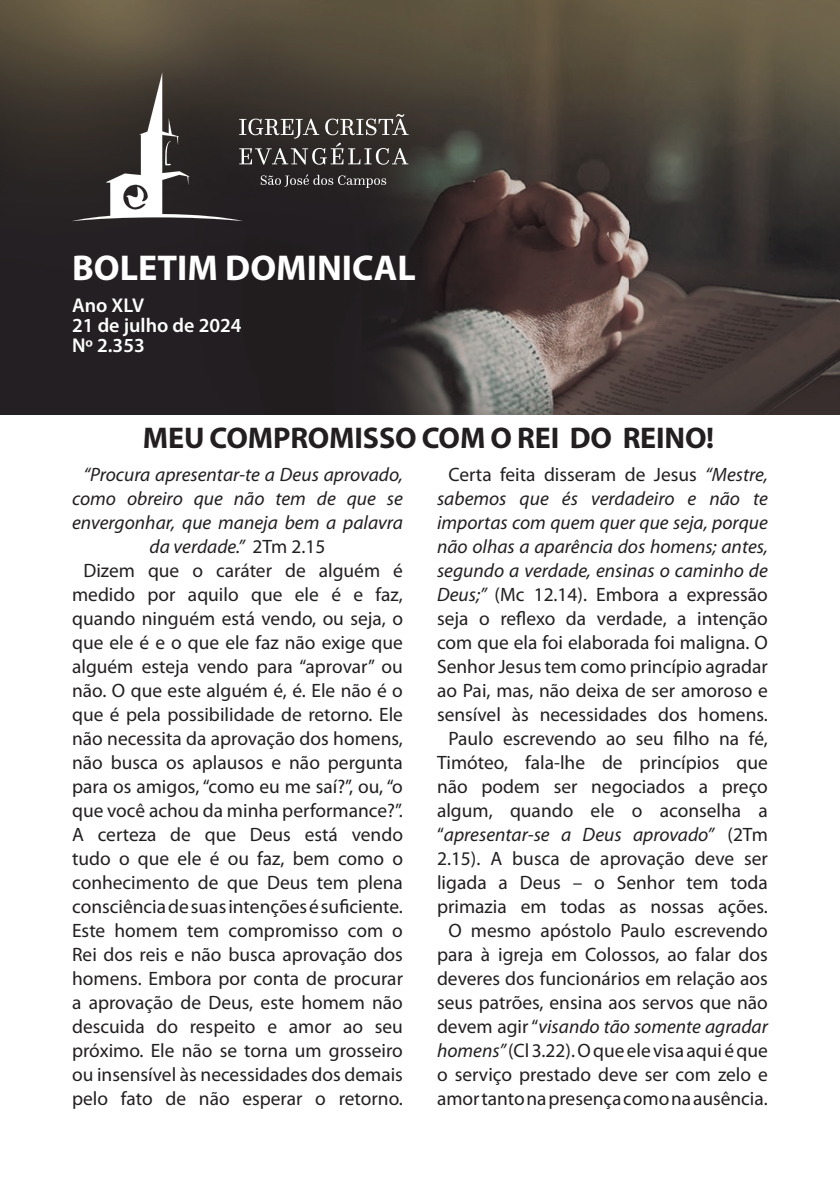
<style>
.page{position:relative;width:840px;height:1191px;background:#fff}
.page>*{position:absolute;margin:0;border:0;box-sizing:border-box;transform-origin:0 0}
.t1{font:700 36px "Myriad Pro";color:#fff}
.t2{font:700 30px "Myriad Pro";letter-spacing:-.005em;color:#231f20}
.t3{font:600 20px/20px "Myriad Pro";color:#fff}
.t4{font:19.4px/24px "Myriad Pro";color:#231f20;text-align:center}
.s1{font-style:italic}
</style>
<div class="page">
<img style="left:0;top:0;width:839px;height:414px">
<svg style="left:72px;top:72px;width:336px;height:149px"></svg>
<h1 class="t1" style="left:72px;top:244px;width:345px">BOLETIM DOMINICAL</h1>
<p class="t3" style="left:72px;top:294px;width:171px">Ano XLV<br>21 de julho de 2024<br>Nº 2.353</p>
<h2 class="t2" style="left:143px;top:419px;width:572px">MEU COMPROMISSO COM O REI DO REINO!</h2>
<p class="t4" style="left:72px;top:462px;width:332px"><span class="s1">“Procura apresentar-te a Deus aprovado, como obreiro que não tem de que se envergonhar, que maneja bem a palavra da verdade.”</span> 2Tm 2.15<br>Dizem que o caráter de alguém é medido por aquilo que ele é e faz, quando ninguém está vendo, ou seja, o que ele é e o que ele faz não exige que alguém esteja vendo para “aprovar” ou não. O que este alguém é, é. Ele não é o que é pela possibilidade de retorno. Ele não necessita da aprovação dos homens, não busca os aplausos e não pergunta para os amigos, “como eu me saí?”, ou, “o que você achou da minha performance?”.<br>A certeza de que Deus está vendo tudo o que ele é ou faz, bem como o conhecimento de que Deus tem plena consciência de suas intenções é suficiente.<br>Este homem tem compromisso com o Rei dos reis e não busca aprovação dos homens. Embora por conta de procurar a aprovação de Deus, este homem não descuida do respeito e amor ao seu próximo. Ele não se torna um grosseiro ou insensível às necessidades dos demais pelo fato de não esperar o retorno.</p>
<p class="t4" style="left:437px;top:462px;width:332px">Certa feita disseram de Jesus <span class="s1">“Mestre, sabemos que és verdadeiro e não te importas com quem quer que seja, porque não olhas a aparência dos homens; antes, segundo a verdade, ensinas o caminho de Deus;”</span> (Mc 12.14). Embora a expressão seja o reflexo da verdade, a intenção com que ela foi elaborada foi maligna. O Senhor Jesus tem como princípio agradar ao Pai, mas, não deixa de ser amoroso e sensível às necessidades dos homens.<br>Paulo escrevendo ao seu filho na fé, Timóteo, fala-lhe de princípios que não podem ser negociados a preço algum, quando ele o aconselha a “<span class="s1">apresentar-se a Deus aprovado”</span> (2Tm 2.15). A busca de aprovação deve ser ligada a Deus – o Senhor tem toda primazia em todas as nossas ações.<br>O mesmo apóstolo Paulo escrevendo para à igreja em Colossos, ao falar dos deveres dos funcionários em relação aos seus patrões, ensina aos servos que não devem agir “<span class="s1">visando tão somente agradar homens”</span> (Cl 3.22). O que ele visa aqui é que o serviço prestado deve ser com zelo e amor tanto na presença como na ausência.</p>
</div>
